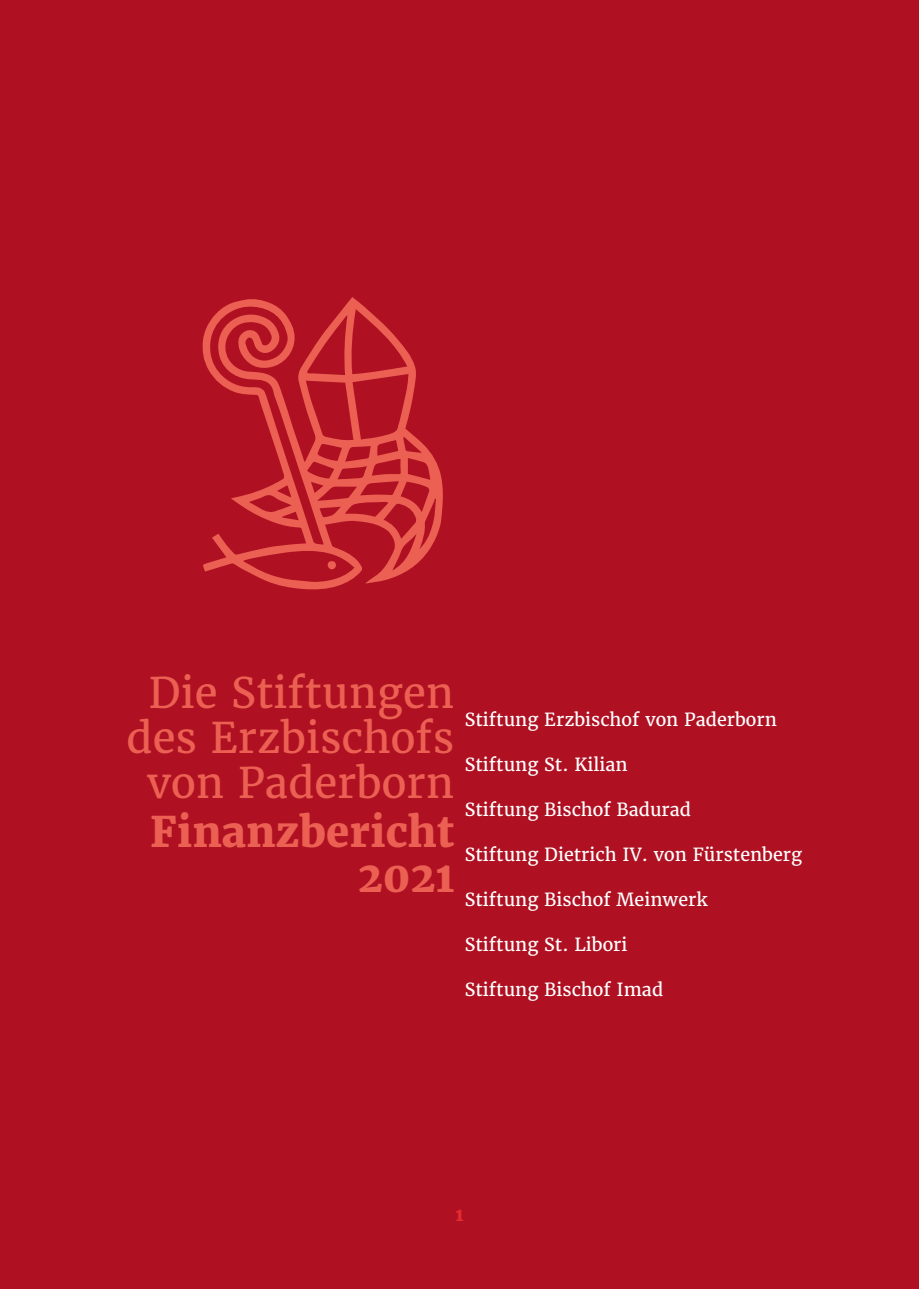
<style>
.page{position:relative;width:919px;height:1289px;background:#fff}
.page>*{position:absolute;margin:0;border:0;box-sizing:border-box;transform-origin:0 0}
.t1{font:42px/45px "Merriweather";color:#ec6053;text-align:center}
.t2{font:800 42px/45px "Merriweather";color:#ec6053;text-align:right}
.t3{font:18px "Merriweather";color:#fff}
.t4{font:800 18px "Merriweather";color:#e62b32}
</style>
<div class="page">
<div style="left:0;top:0;width:918px;height:1288px;background:#af1122"></div>
<svg style="left:202px;top:297px;width:241px;height:293px"></svg>
<p class="t1" style="left:127px;top:670px;width:329px">Die Stiftungen des Erzbischofs von Paderborn</p>
<p class="t2" style="left:150px;top:809px;width:305px">Finanzbericht<br>2021</p>
<p class="t3" style="left:465px;top:708px;width:313px">Stiftung Erzbischof von Paderborn</p>
<p class="t3" style="left:465px;top:753px;width:164px">Stiftung St. Kilian</p>
<p class="t3" style="left:465px;top:798px;width:228px">Stiftung Bischof Badurad</p>
<p class="t3" style="left:465px;top:843px;width:339px">Stiftung Dietrich IV. von Fürstenberg</p>
<p class="t3" style="left:465px;top:888px;width:244px">Stiftung Bischof Meinwerk</p>
<p class="t3" style="left:465px;top:933px;width:164px">Stiftung St. Libori</p>
<p class="t3" style="left:465px;top:978px;width:200px">Stiftung Bischof Imad</p>
<p class="t4" style="left:455px;top:1203px;width:9px">1</p>
</div>
